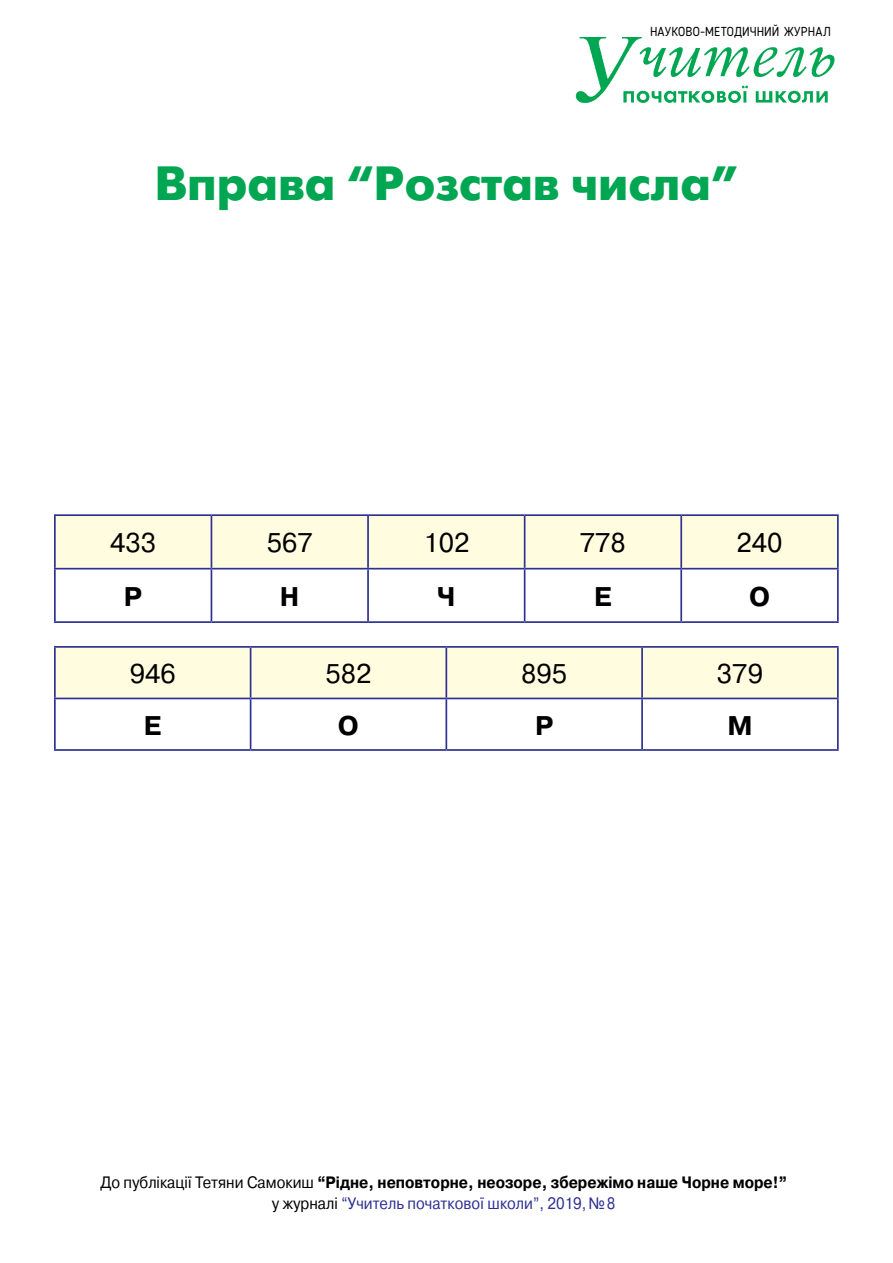
<style>
.page{position:relative;width:893px;height:1263px;background:#fff}
.page>*{position:absolute;margin:0;border:0;box-sizing:border-box;transform-origin:0 0}
.Подзаголовок2__копия{font:700 48px "Futuris C";color:#00a651}
.Текст_-табл{font:27px "Pragmatica C";color:#000}
.Текст_-табл-2{font:700 27px "Pragmatica C";color:#000}
.t1{font:700 16.5px/21.5px "Pragmatica C";color:#000;text-align:center;scale:.9 1}
.t2{font:12.9px "Blogger Sans";letter-spacing:.01em;color:#000}
.s1{font-weight:400}
.s2{font-weight:400;color:#2e3092}
</style>
<div class="page">
<div style="left:56px;top:516px;width:781px;height:52px;background:#fffcdf"></div>
<hr style="left:54px;top:514px;width:157px;height:2px;background:#2e3092">
<hr style="left:54px;top:516px;width:2px;height:52px;background:#2e3092">
<hr style="left:211px;top:514px;width:157px;height:2px;background:#2e3092">
<hr style="left:211px;top:516px;width:1px;height:52px;background:#2e3092">
<hr style="left:368px;top:514px;width:157px;height:2px;background:#2e3092">
<hr style="left:367px;top:516px;width:2px;height:52px;background:#2e3092">
<hr style="left:525px;top:514px;width:156px;height:2px;background:#2e3092">
<hr style="left:524px;top:516px;width:1px;height:52px;background:#2e3092">
<hr style="left:681px;top:514px;width:158px;height:2px;background:#2e3092">
<hr style="left:680px;top:516px;width:2px;height:52px;background:#2e3092">
<hr style="left:837px;top:516px;width:2px;height:52px;background:#2e3092">
<hr style="left:54px;top:568px;width:157px;height:1px;background:#2e3092">
<hr style="left:54px;top:569px;width:2px;height:52px;background:#2e3092">
<hr style="left:211px;top:568px;width:157px;height:1px;background:#2e3092">
<hr style="left:211px;top:569px;width:1px;height:52px;background:#2e3092">
<hr style="left:368px;top:568px;width:157px;height:1px;background:#2e3092">
<hr style="left:367px;top:569px;width:2px;height:52px;background:#2e3092">
<hr style="left:525px;top:568px;width:156px;height:1px;background:#2e3092">
<hr style="left:524px;top:569px;width:1px;height:52px;background:#2e3092">
<hr style="left:681px;top:568px;width:158px;height:1px;background:#2e3092">
<hr style="left:680px;top:569px;width:2px;height:52px;background:#2e3092">
<hr style="left:837px;top:569px;width:2px;height:52px;background:#2e3092">
<hr style="left:54px;top:621px;width:157px;height:2px;background:#2e3092">
<hr style="left:211px;top:621px;width:157px;height:2px;background:#2e3092">
<hr style="left:368px;top:621px;width:157px;height:2px;background:#2e3092">
<hr style="left:525px;top:621px;width:156px;height:2px;background:#2e3092">
<hr style="left:681px;top:621px;width:158px;height:2px;background:#2e3092">
<div style="left:56px;top:648px;width:781px;height:50px;background:#fffcdf"></div>
<hr style="left:54px;top:646px;width:197px;height:2px;background:#2e3092">
<hr style="left:54px;top:648px;width:2px;height:50px;background:#2e3092">
<hr style="left:251px;top:646px;width:195px;height:2px;background:#2e3092">
<hr style="left:250px;top:648px;width:1px;height:50px;background:#2e3092">
<hr style="left:446px;top:646px;width:196px;height:2px;background:#2e3092">
<hr style="left:445px;top:648px;width:2px;height:50px;background:#2e3092">
<hr style="left:642px;top:646px;width:197px;height:2px;background:#2e3092">
<hr style="left:641px;top:648px;width:2px;height:50px;background:#2e3092">
<hr style="left:837px;top:648px;width:2px;height:50px;background:#2e3092">
<hr style="left:54px;top:698px;width:197px;height:1px;background:#2e3092">
<hr style="left:54px;top:699px;width:2px;height:50px;background:#2e3092">
<hr style="left:251px;top:698px;width:195px;height:1px;background:#2e3092">
<hr style="left:250px;top:699px;width:1px;height:50px;background:#2e3092">
<hr style="left:446px;top:698px;width:196px;height:1px;background:#2e3092">
<hr style="left:445px;top:699px;width:2px;height:50px;background:#2e3092">
<hr style="left:642px;top:698px;width:197px;height:1px;background:#2e3092">
<hr style="left:641px;top:699px;width:2px;height:50px;background:#2e3092">
<hr style="left:837px;top:699px;width:2px;height:50px;background:#2e3092">
<hr style="left:54px;top:749px;width:197px;height:2px;background:#2e3092">
<hr style="left:251px;top:749px;width:195px;height:2px;background:#2e3092">
<hr style="left:446px;top:749px;width:196px;height:2px;background:#2e3092">
<hr style="left:642px;top:749px;width:197px;height:2px;background:#2e3092">
<img style="left:575px;top:38px;width:260px;height:65px">
<p class="t2" style="left:650px;top:24px;width:182px">НАУКОВО-МЕТОДИЧНИЙ ЖУРНАЛ</p>
<p class="Подзаголовок2__копия" style="left:155px;top:157px;width:585px">Вправа “Розстав числа”</p>
<p class="Текст_-табл" style="left:110px;top:528px;width:48px">433</p>
<p class="Текст_-табл" style="left:267px;top:528px;width:48px">567</p>
<p class="Текст_-табл" style="left:423px;top:528px;width:48px">102</p>
<p class="Текст_-табл" style="left:580px;top:528px;width:48px">778</p>
<p class="Текст_-табл" style="left:736px;top:528px;width:48px">240</p>
<p class="Текст_-табл-2" style="left:124px;top:582px;width:20px">Р</p>
<p class="Текст_-табл-2" style="left:280px;top:582px;width:21px">Н</p>
<p class="Текст_-табл-2" style="left:437px;top:582px;width:20px">Ч</p>
<p class="Текст_-табл-2" style="left:594px;top:582px;width:19px">Е</p>
<p class="Текст_-табл-2" style="left:749px;top:582px;width:23px">О</p>
<p class="Текст_-табл" style="left:130px;top:659px;width:48px">946</p>
<p class="Текст_-табл" style="left:325px;top:659px;width:48px">582</p>
<p class="Текст_-табл" style="left:521px;top:659px;width:48px">895</p>
<p class="Текст_-табл" style="left:717px;top:659px;width:48px">379</p>
<p class="Текст_-табл-2" style="left:144px;top:710px;width:19px">Е</p>
<p class="Текст_-табл-2" style="left:338px;top:710px;width:23px">О</p>
<p class="Текст_-табл-2" style="left:535px;top:710px;width:20px">Р</p>
<p class="Текст_-табл-2" style="left:727px;top:710px;width:27px">М</p>
<p class="t1" style="left:100px;top:1171px;width:764px"><span class="s1">До публікації Тетяни Самокиш</span> “Рідне, неповторне, неозоре, збережімо наше Чорне море!” <span class="s1">у журналі</span> <span class="s2">“Учитель початкової школи”, 2019,№8</span></p>
</div>
